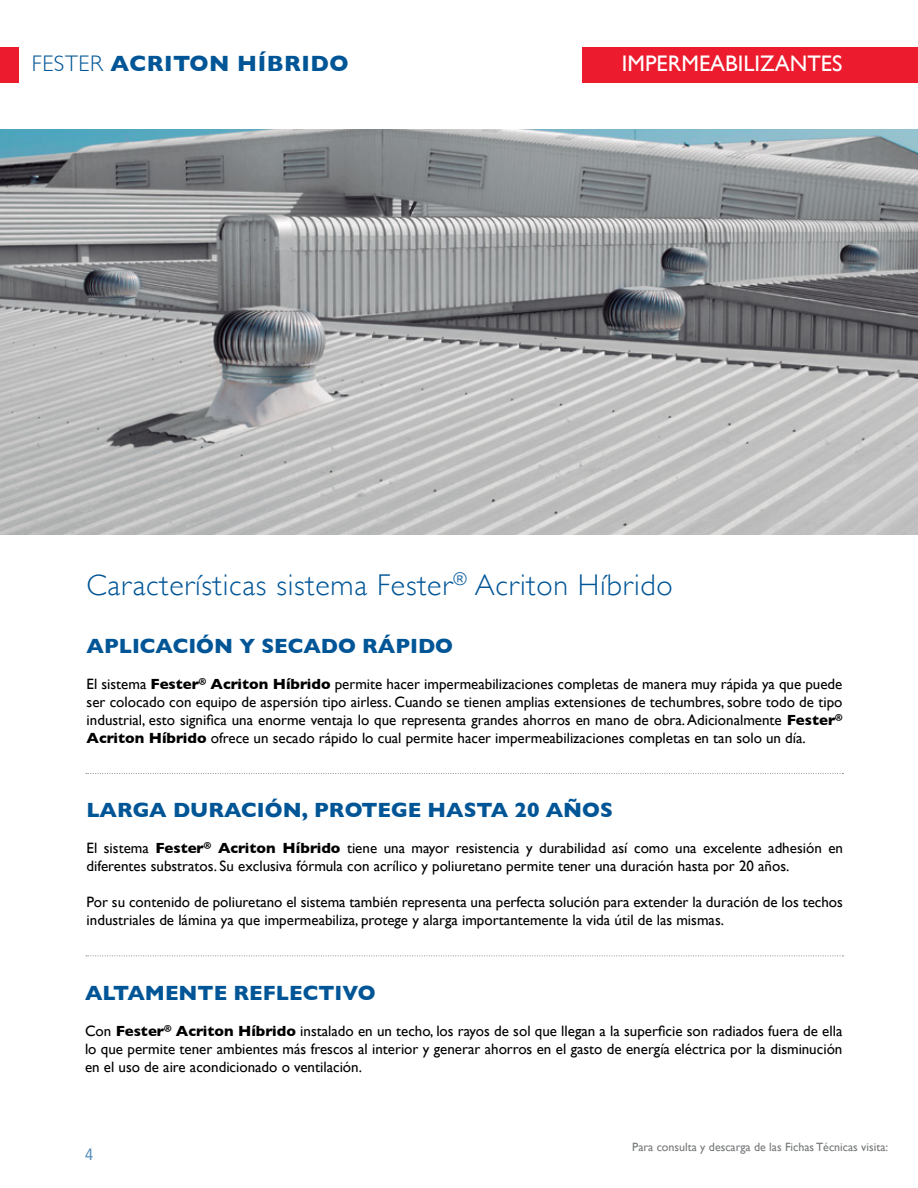
<style>
.page{position:relative;width:918px;height:1188px;background:#fff}
.page>*{position:absolute;margin:0;border:0;box-sizing:border-box;transform-origin:0 0}
.t1{font:300 30px "Gill Sans";letter-spacing:.025em;color:#005596}
.t2{font:700 22.5px "Gill Sans";letter-spacing:.025em;color:#005596}
.t3{font:22.5px "Gill Sans";color:#fff}
.t4{font:700 21px "Gill Sans";color:#005596}
.t5{font:condensed 16.5px "Frutiger";color:#578fba}
.t6{font:15px/18px "Gill Sans";color:#000;text-align:justify}
.t7{font:12px "Gill Sans";color:#757779}
.s1{font-weight:300}
.s2{font-weight:700}
</style>
<div class="page">
<div style="left:0;top:47px;width:19px;height:36px;background:#ed1b2e"></div>
<div style="left:583px;top:47px;width:335px;height:35px;background:#ed1b2e"></div>
<svg style="left:86px;top:773px;width:757px;height:1px"></svg>
<svg style="left:86px;top:955px;width:757px;height:1px"></svg>
<img style="left:0;top:129px;width:918px;height:406px">
<h2 class="t2" style="left:32px;top:46px;width:318px"><span class="s1">FESTER</span> ACRITON HÍBRIDO</h2>
<h2 class="t3" style="left:622px;top:50px;width:222px">IMPERMEABILIZANTES</h2>
<h1 class="t1" style="left:87px;top:562px;width:588px">Características sistema Fester<sup>®</sup> Acriton Híbrido</h1>
<h3 class="t4" style="left:87px;top:629px;width:368px">APLICACIÓN Y SECADO RÁPIDO</h3>
<p class="t6" style="left:87px;top:675px;width:757px">El sistema <span class="s2">Fester</span><sup>®</sup> <span class="s2">Acriton Híbrido</span> permite hacer impermeabilizaciones completas de manera muy rápida ya que puede ser colocado con equipo de aspersión tipo airless. Cuando se tienen amplias extensiones de techumbres, sobre todo de tipo industrial, esto significa una enorme ventaja lo que representa grandes ahorros en mano de obra. Adicionalmente <span class="s2">Fester</span><sup>® </sup><span class="s2">Acriton Híbrido</span> ofrece un secado rápido lo cual permite hacer impermeabilizaciones completas en tan solo un día.</p>
<h3 class="t4" style="left:87px;top:794px;width:528px">LARGA DURACIÓN, PROTEGE HASTA 20 AÑOS</h3>
<p class="t6" style="left:87px;top:839px;width:758px">El sistema <span class="s2">Fester</span><sup>®</sup> <span class="s2">Acriton Híbrido</span> tiene una mayor resistencia y durabilidad así como una excelente adhesión en diferentes substratos. Su exclusiva fórmula con acrílico y poliuretano permite tener una duración hasta por 20 años.</p>
<p class="t6" style="left:87px;top:893px;width:758px">Por su contenido de poliuretano el sistema también representa una perfecta solución para extender la duración de los techos industriales de lámina ya que impermeabiliza, protege y alarga importantemente la vida útil de las mismas.</p>
<h3 class="t4" style="left:85px;top:976px;width:292px">ALTAMENTE REFLECTIVO</h3>
<p class="t6" style="left:85px;top:1022px;width:759px">Con <span class="s2">Fester</span><sup>®</sup> <span class="s2">Acriton Híbrido</span> instalado en un techo, los rayos de sol que llegan a la superficie son radiados fuera de ella lo que permite tener ambientes más frescos al interior y generar ahorros en el gasto de energía eléctrica por la disminución en el uso de aire acondicionado o ventilación.</p>
<p class="t5" style="left:85px;top:1145px;width:9px">4</p>
<p class="t7" style="left:632px;top:1140px;width:257px">Para consulta y descarga de las Fichas Técnicas visita:</p>
</div>
